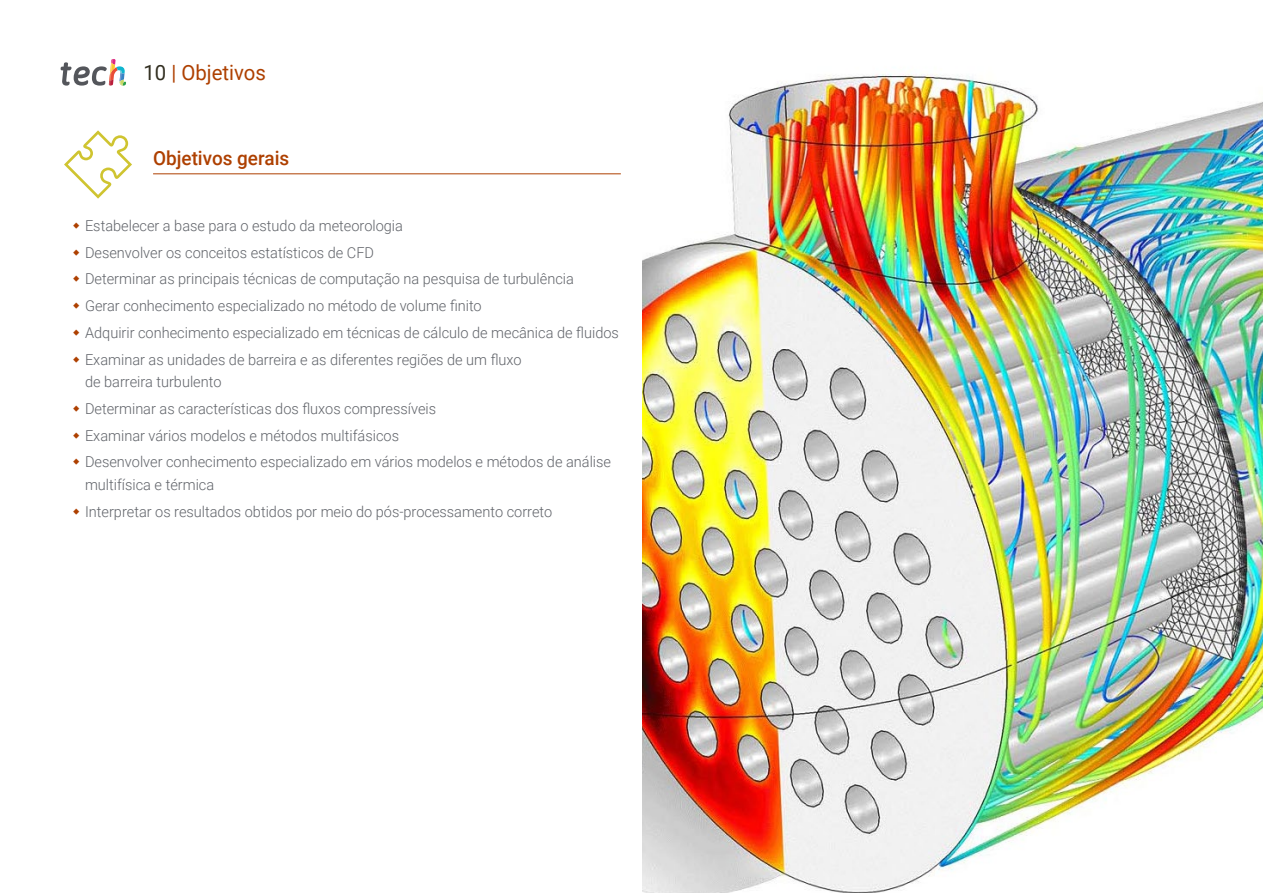
<style>
.page{position:relative;width:1263px;height:893px;background:#fff}
.page>*{position:absolute;margin:0;border:0;box-sizing:border-box;transform-origin:0 0}
.t1{font:21px "Roboto";color:#ae4000}
.t2{font:500 19.5px "Roboto";color:#ae4000}
.t3{font:300 15px/26.7px "Roboto";color:#61646a}
.s1{color:#312e20}
</style>
<div class="page">
<hr style="left:153px;top:173px;width:468px;height:1px;background:#ae4000">
<svg style="left:64px;top:130px;width:68px;height:69px"></svg>
<svg style="left:61px;top:59px;width:65px;height:27px"></svg>
<img style="left:642px;top:74px;width:621px;height:819px">
<h1 class="t1" style="left:144px;top:57px;width:124px"><span class="s1">10</span> | Objetivos</h1>
<h2 class="t2" style="left:153px;top:145px;width:138px">Objetivos gerais</h2>
<p class="t3" style="left:85px;top:212px;width:535px">Estabelecer a base para o estudo da meteorologia<br>Desenvolver os conceitos estatísticos de CFD<br>Determinar as principais técnicas de computação na pesquisa de turbulência<br>Gerar conhecimento especializado no método de volume finito<br>Adquirir conhecimento especializado em técnicas de cálculo de mecânica de fluidos Examinar as unidades de barreira e as diferentes regiões de um fluxo</p>
<p class="t3" style="left:85px;top:368px;width:527px">de barreira turbulento<br>Determinar as características dos fluxos compressíveis<br>Examinar vários modelos e métodos multifásicos<br>Desenvolver conhecimento especializado em vários modelos e métodos de análise</p>
<p class="t3" style="left:85px;top:471px;width:469px">multifísica e térmica<br>Interpretar os resultados obtidos por meio do pós-processamento correto</p>
</div>
